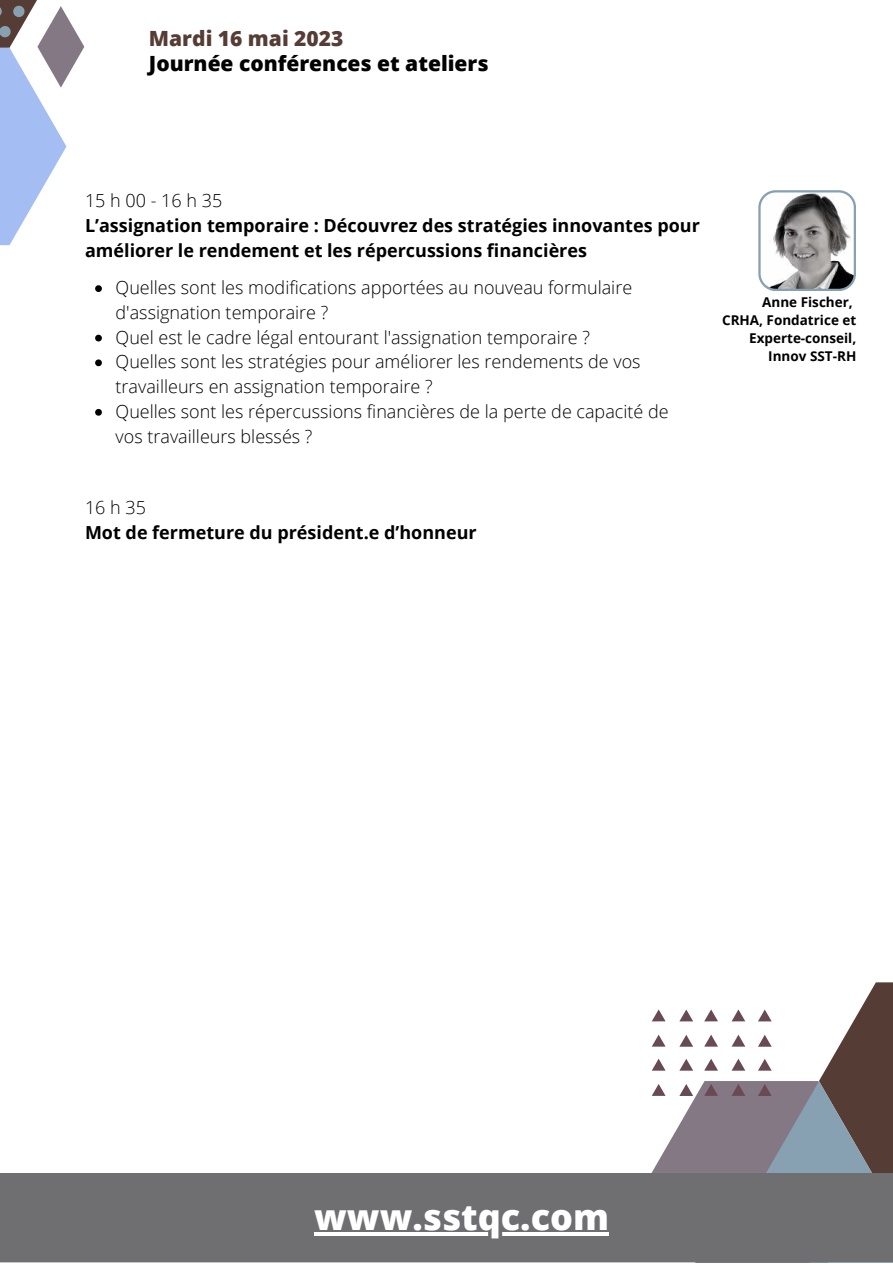
<style>
.page{position:relative;width:893px;height:1264px;background:#fff}
.page>*{position:absolute;margin:0;border:0;box-sizing:border-box;transform-origin:0 0}
.t1{font:800 36px "Open Sans";color:#fff}
.t2{font:800 21px "Open Sans";color:#020202}
.t3{font:800 21px "Open Sans";color:#553d36}
.t4{font:300 18px/24.8px "Open Sans";color:#000}
.t5{font:700 18px/24.8px "Open Sans";color:#000}
.t6{font:700 13.5px/18px "Open Sans";color:#000;text-align:right}
</style>
<div class="page">
<svg style="left:651px;top:982px;width:241px;height:191px"></svg>
<div style="left:0;top:1257px;width:892px;height:5px;background:#6f6f72"></div>
<div style="left:0;top:1173px;width:892px;height:84px;background:#6f6f72"></div>
<svg style="left:0;top:0;width:84px;height:245px"></svg>
<svg style="left:758px;top:190px;width:98px;height:101px"></svg>
<svg style="left:314px;top:1232px;width:295px;height:3px"></svg>
<svg style="left:95px;top:285px;width:7px;height:7px"></svg>
<svg style="left:95px;top:335px;width:7px;height:6px"></svg>
<svg style="left:95px;top:359px;width:7px;height:7px"></svg>
<svg style="left:95px;top:409px;width:7px;height:6px"></svg>
<p class="t3" style="left:149px;top:22px;width:196px">Mardi 16 mai 2023</p>
<p class="t2" style="left:149px;top:47px;width:341px">Journée conférences et ateliers</p>
<p class="t4" style="left:85px;top:188px;width:139px">15 h 00 - 16 h 35</p>
<p class="t5" style="left:85px;top:213px;width:616px">L’assignation temporaire : Découvrez des stratégies innovantes pour améliorer le rendement et les répercussions financières</p>
<p class="t4" style="left:116px;top:275px;width:554px">Quelles sont les modifications apportées au nouveau formulaire d'assignation temporaire ?<br>Quel est le cadre légal entourant l'assignation temporaire ?<br>Quelles sont les stratégies pour améliorer les rendements de vos travailleurs en assignation temporaire ?<br>Quelles sont les répercussions financières de la perte de capacité de vos travailleurs blessés ?</p>
<p class="t4" style="left:85px;top:494px;width:63px">16 h 35</p>
<p class="t5" style="left:85px;top:519px;width:393px">Mot de fermeture du président.e d’honneur</p>
<p class="t6" style="left:722px;top:293px;width:136px">Anne Fischer,<br>CRHA, Fondatrice et<br>Experte-conseil,<br>Innov SST-RH</p>
<h1 class="t1" style="left:314px;top:1189px;width:296px">www.sstqc.com</h1>
</div>
